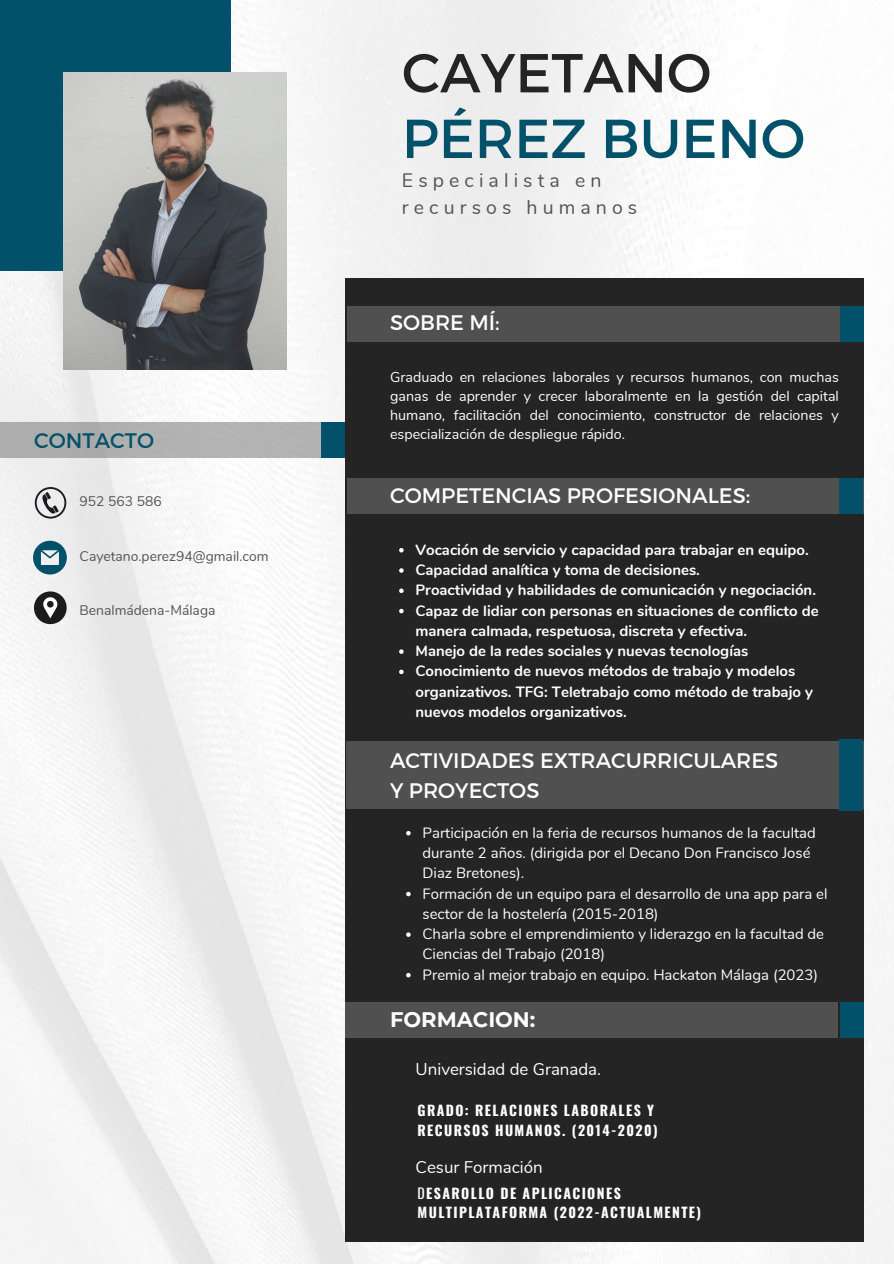
<style>
.page{position:relative;width:894px;height:1264px;background:#fff}
.page>*{position:absolute;margin:0;border:0;box-sizing:border-box;transform-origin:0 0}
.t1{font:54.75px "Montserrat";color:#01516b}
.t2{font:54.75px "Montserrat";color:#242424}
.t3{font:21px "Montserrat";color:#fff}
.t4{font:700 21px "Montserrat";color:#fff}
.t5{font:21px "Montserrat";color:#01516b}
.t6{font:19.5px/27px "Nunito";letter-spacing:.26em;color:#545454}
.t7{font:16.8px "Nunito";color:#fff}
.t8{font:700 14.85px/20.2px "Nunito";color:#fff}
.t9{font:14.85px/20.2px "Nunito";color:#fff}
.t10{font:14.25px/19.2px "Nunito";color:#fff;text-align:justify}
.t11{font:700 13.95px/19.2px "Oswald";letter-spacing:.1em;color:#fff}
.t12{font:13.8px "Nunito";color:#545454}
.s1{font-weight:400}
</style>
<div class="page">
<img style="left:0;top:0;width:893px;height:1263px">
<div style="left:0;top:0;width:231px;height:271px;background:#01516b"></div>
<div style="left:0;top:422px;width:345px;height:35px;background:#b1b1b1"></div>
<div style="left:345px;top:278px;width:518px;height:963px;background:#242424"></div>
<svg style="left:33px;top:540px;width:34px;height:34px"></svg>
<div style="left:347px;top:306px;width:493px;height:36px;background:#505050"></div>
<div style="left:347px;top:478px;width:516px;height:35px;background:#505050"></div>
<div style="left:346px;top:741px;width:517px;height:67px;background:#505050"></div>
<div style="left:840px;top:306px;width:23px;height:36px;background:#01516b"></div>
<div style="left:838px;top:478px;width:24px;height:35px;background:#01516b"></div>
<div style="left:321px;top:422px;width:24px;height:36px;background:#01516b"></div>
<svg style="left:35px;top:487px;width:31px;height:31px"></svg>
<svg style="left:34px;top:591px;width:33px;height:33px"></svg>
<img style="left:64px;top:72px;width:223px;height:298px">
<svg style="left:399px;top:548px;width:4px;height:4px"></svg>
<svg style="left:399px;top:568px;width:4px;height:4px"></svg>
<svg style="left:399px;top:588px;width:4px;height:5px"></svg>
<svg style="left:399px;top:609px;width:4px;height:4px"></svg>
<svg style="left:399px;top:649px;width:4px;height:5px"></svg>
<svg style="left:399px;top:669px;width:4px;height:5px"></svg>
<svg style="left:406px;top:831px;width:4px;height:4px"></svg>
<svg style="left:406px;top:891px;width:4px;height:5px"></svg>
<svg style="left:406px;top:932px;width:4px;height:4px"></svg>
<svg style="left:406px;top:972px;width:4px;height:5px"></svg>
<div style="left:838px;top:739px;width:24px;height:71px;background:#01516b"></div>
<div style="left:345px;top:1002px;width:492px;height:36px;background:#505050"></div>
<div style="left:840px;top:1002px;width:23px;height:36px;background:#01516b"></div>
<p class="t5" style="left:34px;top:427px;width:121px">CONTACTO</p>
<p class="t12" style="left:80px;top:492px;width:83px">952 563 586</p>
<p class="t12" style="left:80px;top:547px;width:191px">Cayetano.perez94@gmail.com</p>
<p class="t12" style="left:80px;top:601px;width:137px">Benalmádena-Málaga</p>
<p class="t2" style="left:402px;top:37px;width:311px">CAYETANO</p>
<p class="t1" style="left:402px;top:103px;width:404px">PÉREZ BUENO</p>
<p class="t6" style="left:402px;top:167px;width:237px">Especialista en recursos humanos</p>
<p class="t3" style="left:390px;top:309px;width:111px">SOBRE MÍ:</p>
<p class="t10" style="left:390px;top:367px;width:450px">Graduado en relaciones laborales y recursos humanos, con muchas ganas de aprender y crecer laboralmente en la gestión del capital humano, facilitación del conocimiento, constructor de relaciones y especialización de despliegue rápido.</p>
<p class="t3" style="left:390px;top:482px;width:361px">COMPETENCIAS PROFESIONALES:</p>
<p class="t8" style="left:415px;top:539px;width:394px">Vocación de servicio y capacidad para trabajar en equipo.</p>
<p class="t8" style="left:415px;top:560px;width:286px">Capacidad analítica y toma de decisiones.</p>
<p class="t8" style="left:415px;top:580px;width:402px">Proactividad y habilidades de comunicación y negociación.</p>
<p class="t8" style="left:415px;top:600px;width:404px">Capaz de lidiar con personas en situaciones de conflicto de manera calmada, respetuosa, discreta y efectiva.</p>
<p class="t8" style="left:415px;top:641px;width:334px">Manejo de la redes sociales y nuevas tecnologías</p>
<p class="t8" style="left:415px;top:661px;width:399px">Conocimiento de nuevos métodos de trabajo y modelos organizativos. TFG: Teletrabajo como método de trabajo y nuevos modelos organizativos.</p>
<p class="t3" style="left:390px;top:747px;width:389px">ACTIVIDADES EXTRACURRICULARES</p>
<p class="t3" style="left:390px;top:776px;width:151px">Y PROYECTOS</p>
<p class="t9" style="left:422px;top:822px;width:394px">Participación en la feria de recursos humanos de la facultad durante 2 años. (dirigida por el Decano Don Francisco José<br>Diaz Bretones).</p>
<p class="t9" style="left:422px;top:883px;width:406px">Formación de un equipo para el desarrollo de una app para el sector de la hostelería (2015-2018)</p>
<p class="t9" style="left:422px;top:924px;width:403px">Charla sobre el emprendimiento y liderazgo en la facultad de<br>Ciencias del Trabajo (2018)</p>
<p class="t9" style="left:422px;top:964px;width:397px">Premio al mejor trabajo en equipo. Hackaton Málaga (2023)</p>
<p class="t4" style="left:390px;top:1006px;width:147px">FORMACION:</p>
<p class="t7" style="left:415px;top:1057px;width:187px">Universidad de Granada.</p>
<p class="t11" style="left:417px;top:1100px;width:241px">GRADO: RELACIONES LABORALES Y<br>RECURSOS HUMANOS. (2014-2020)</p>
<p class="t7" style="left:415px;top:1155px;width:129px">Cesur Formación</p>
<p class="t11" style="left:417px;top:1183px;width:285px"><span class="s1">D</span>ESAROLLO DE APLICACIONES<br>MULTIPLATAFORMA (2022-ACTUALMENTE)</p>
</div>
